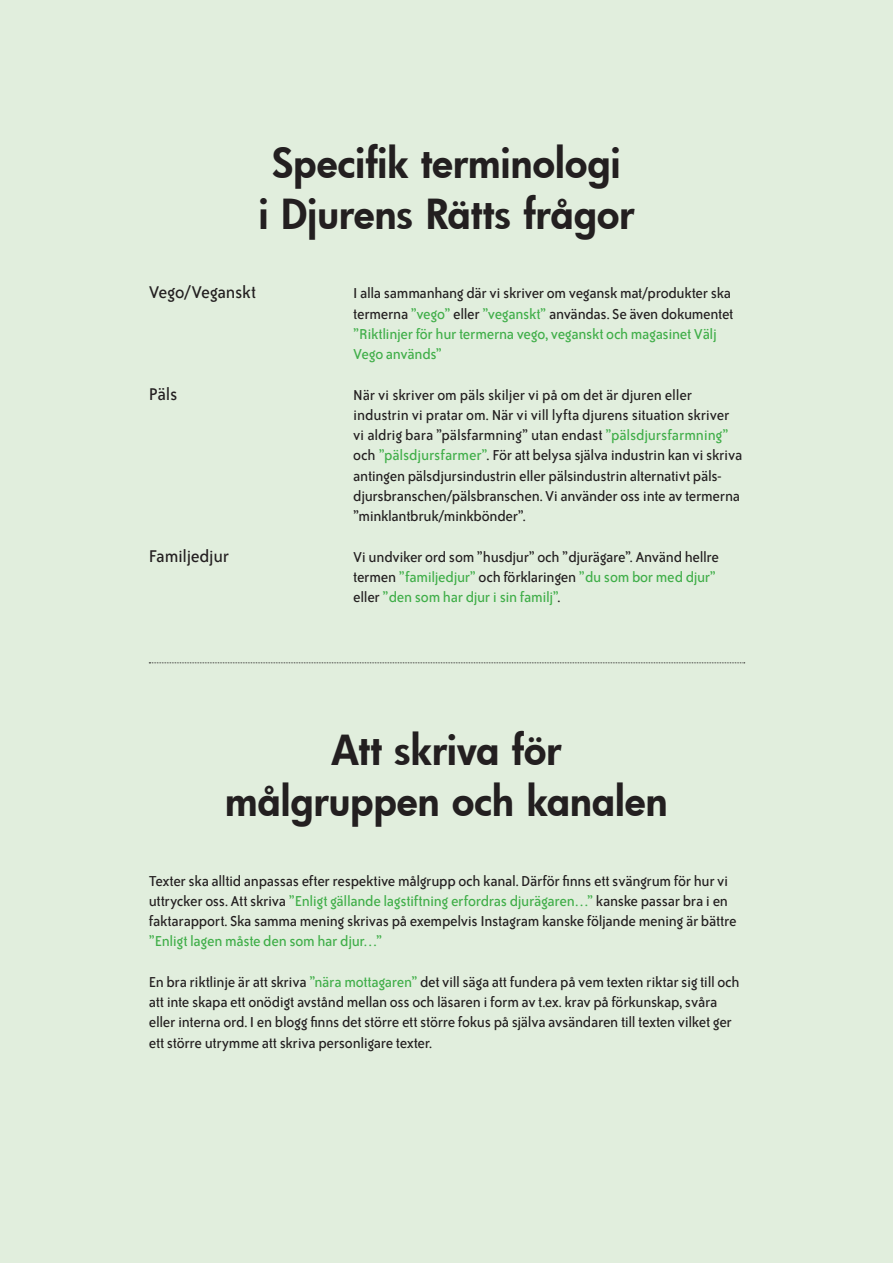
<style>
.page{position:relative;width:893px;height:1263px;background:#e1eedd}
.page>*{position:absolute;margin:0;border:0;box-sizing:border-box;transform-origin:0 0}
.t1{font:800 40.5px/51px "Futura";letter-spacing:.005em;color:#231f20;text-align:center}
.t2{font:19.5px "Bailey Sans ITC";letter-spacing:-.015em;color:#231f20}
.t3{font:16.5px/20.2px "Bailey Sans ITC";letter-spacing:-.02em;color:#231f20}
.t4{font:16.5px "Bailey Sans ITC";letter-spacing:-.02em;color:#40ae49}
.s1{color:#40ae49}
</style>
<div class="page">
<svg style="left:149px;top:662px;width:596px;height:1px"></svg>
<h1 class="t1" style="left:259px;top:137px;width:377px">Specifik terminologi<br>i Djurens Rätts frågor</h1>
<p class="t2" style="left:149px;top:280px;width:109px">Vego/Veganskt</p>
<p class="t2" style="left:149px;top:382px;width:30px">Päls</p>
<p class="t2" style="left:149px;top:544px;width:82px">Familjedjur</p>
<p class="t3" style="left:353px;top:283px;width:382px">I alla sammanhang där vi skriver om vegansk mat/produkter ska termerna <span class="s1">”vego”</span> eller <span class="s1">”veganskt”</span> användas. Se även dokumentet <span class="s1">”Riktlinjer för hur termerna vego, veganskt och magasinet Välj Vego används”</span></p>
<p class="t3" style="left:353px;top:384px;width:391px">När vi skriver om päls skiljer vi på om det är djuren eller industrin vi pratar om. När vi vill lyfta djurens situation skriver vi aldrig bara ”pälsfarmning” utan endast <span class="s1">”pälsdjursfarmning” </span>och <span class="s1">”pälsdjursfarmer”</span>. För att belysa själva industrin kan vi skriva antingen pälsdjursindustrin eller pälsindustrin alternativt päls&shy;djursbranschen/pälsbranschen. Vi använder oss inte av termerna ”minklantbruk/minkbönder”.</p>
<p class="t3" style="left:353px;top:546px;width:367px">Vi undviker ord som ”husdjur” och ”djurägare”. Använd hellre termen <span class="s1">”familjedjur”</span> och förklaringen <span class="s1">”du som bor med djur” </span>eller <span class="s1">”den som har djur i sin familj”</span>.</p>
<h1 class="t1" style="left:225px;top:724px;width:444px">Att skriva för målgruppen och kanalen</h1>
<p class="t3" style="left:149px;top:870px;width:589px">Texter ska alltid anpassas efter respektive målgrupp och kanal. Därför finns ett svängrum för hur vi uttrycker oss. Att skriva <span class="s1">”Enligt gällande lagstiftning erfordras djurägaren…”</span> kanske passar bra i en faktarapport. Ska samma mening skrivas på exempelvis Instagram kanske följande mening är bättre</p>
<p class="t4" style="left:149px;top:931px;width:235px">”Enligt lagen måste den som har djur…”</p>
<p class="t3" style="left:149px;top:971px;width:592px">En bra riktlinje är att skriva <span class="s1">”nära mottagaren”</span> det vill säga att fundera på vem texten riktar sig till och att inte skapa ett onödigt avstånd mellan oss och läsaren i form av t.ex. krav på förkunskap, svåra eller interna ord. I en blogg finns det större ett större fokus på själva avsändaren till texten vilket ger ett större utrymme att skriva personligare texter.</p>
</div>
